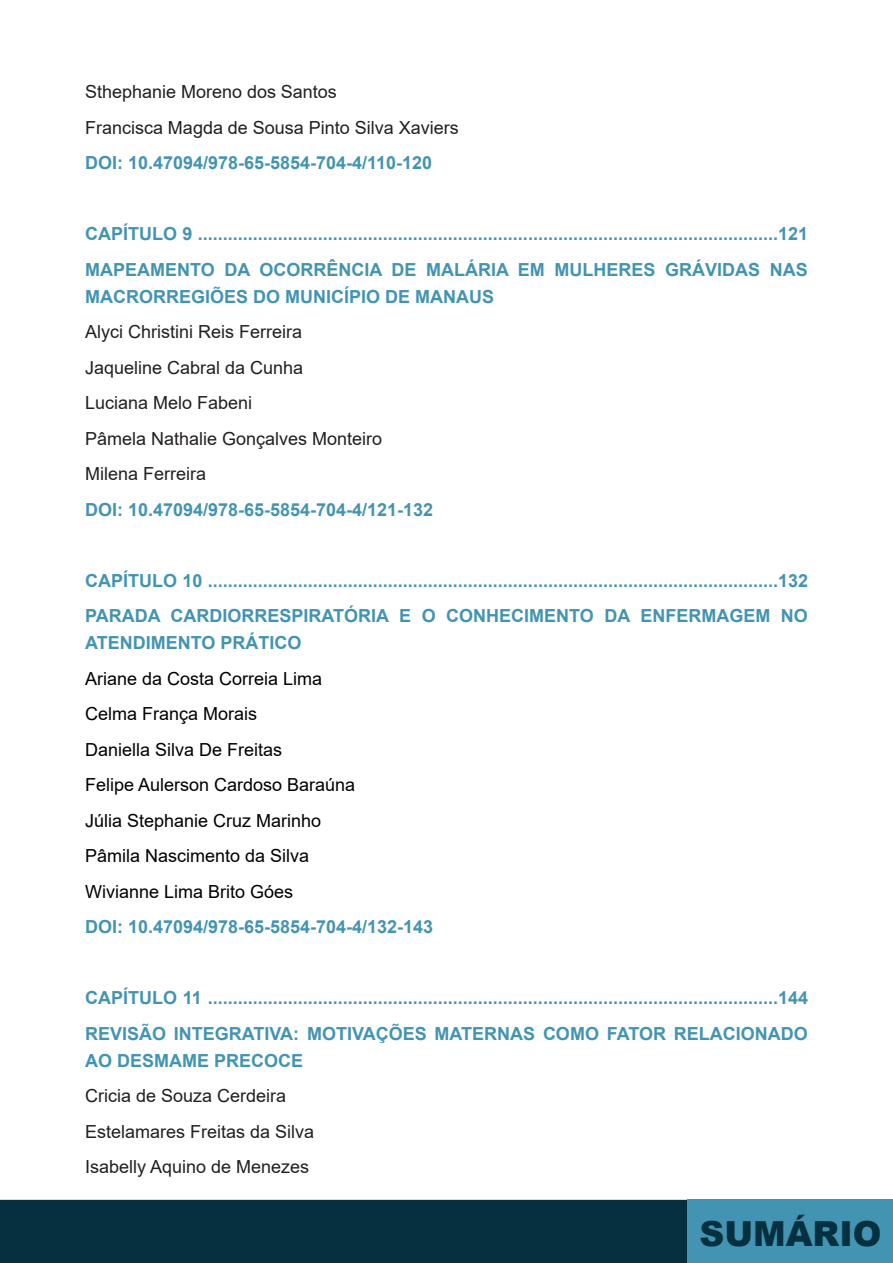
<style>
.page{position:relative;width:893px;height:1263px;background:#fff}
.page>*{position:absolute;margin:0;border:0;box-sizing:border-box;transform-origin:0 0}
.t1{font:900 34.5px "Arial";color:#05303f}
.No_Spacing{font:700 18px/27px "Arial";color:#4394b2}
.t2{font:18px "Arial";color:#231f20}
.t3{font:18px "Arial";color:#000}
</style>
<div class="page">
<div style="left:0;top:1200px;width:812px;height:63px;background:#05303f"></div>
<div style="left:687px;top:1199px;width:206px;height:64px;background:#4394b2"></div>
<p class="t2" style="left:85px;top:79px;width:253px">Sthephanie Moreno dos Santos</p>
<p class="t2" style="left:85px;top:115px;width:375px">Francisca Magda de Sousa Pinto Silva Xaviers</p>
<p class="No_Spacing" style="left:85px;top:150px;width:349px">DOI: 10.47094/978-65-5854-704-4/110-120</p>
<p class="No_Spacing" style="left:85px;top:221px;width:725px">CAPÍTULO 9 ....................................................................................................................121</p>
<p class="No_Spacing" style="left:85px;top:256px;width:724px">MAPEAMENTO DA OCORRÊNCIA DE MALÁRIA EM MULHERES GRÁVIDAS NAS<br>MACRORREGIÕES DO MUNICÍPIO DE MANAUS</p>
<p class="t2" style="left:85px;top:319px;width:219px">Alyci Christini Reis Ferreira</p>
<p class="t2" style="left:85px;top:355px;width:220px">Jaqueline Cabral da Cunha</p>
<p class="t2" style="left:85px;top:390px;width:169px">Luciana Melo Fabeni</p>
<p class="t2" style="left:85px;top:426px;width:299px">Pâmela Nathalie Gonçalves Monteiro</p>
<p class="t2" style="left:85px;top:461px;width:123px">Milena Ferreira</p>
<p class="No_Spacing" style="left:85px;top:496px;width:350px">DOI: 10.47094/978-65-5854-704-4/121-132</p>
<p class="No_Spacing" style="left:85px;top:567px;width:725px">CAPÍTULO 10 ..................................................................................................................132</p>
<p class="No_Spacing" style="left:85px;top:603px;width:724px">PARADA CARDIORRESPIRATÓRIA E O CONHECIMENTO DA ENFERMAGEM NO<br>ATENDIMENTO PRÁTICO</p>
<p class="t3" style="left:85px;top:666px;width:239px">Ariane da Costa Correia Lima</p>
<p class="t3" style="left:85px;top:701px;width:174px">Celma França Morais</p>
<p class="t3" style="left:85px;top:737px;width:199px">Daniella Silva De Freitas</p>
<p class="t3" style="left:85px;top:772px;width:272px">Felipe Aulerson Cardoso Baraúna</p>
<p class="t3" style="left:85px;top:808px;width:238px">Júlia Stephanie Cruz Marinho</p>
<p class="t3" style="left:85px;top:844px;width:226px">Pâmila Nascimento da Silva</p>
<p class="t3" style="left:85px;top:879px;width:210px">Wivianne Lima Brito Góes</p>
<p class="No_Spacing" style="left:85px;top:914px;width:350px">DOI: 10.47094/978-65-5854-704-4/132-143</p>
<p class="No_Spacing" style="left:85px;top:985px;width:725px">CAPÍTULO 11 ..................................................................................................................144</p>
<p class="No_Spacing" style="left:85px;top:1020px;width:724px">REVISÃO INTEGRATIVA: MOTIVAÇÕES MATERNAS COMO FATOR RELACIONADO<br>AO DESMAME PRECOCE</p>
<p class="t2" style="left:85px;top:1084px;width:203px">Cricia de Souza Cerdeira</p>
<p class="t2" style="left:85px;top:1119px;width:231px">Estelamares Freitas da Silva</p>
<p class="t2" style="left:85px;top:1155px;width:226px">Isabelly Aquino de Menezes</p>
<h1 class="t1" style="left:700px;top:1209px;width:184px">SUMÁRIO</h1>
</div>
